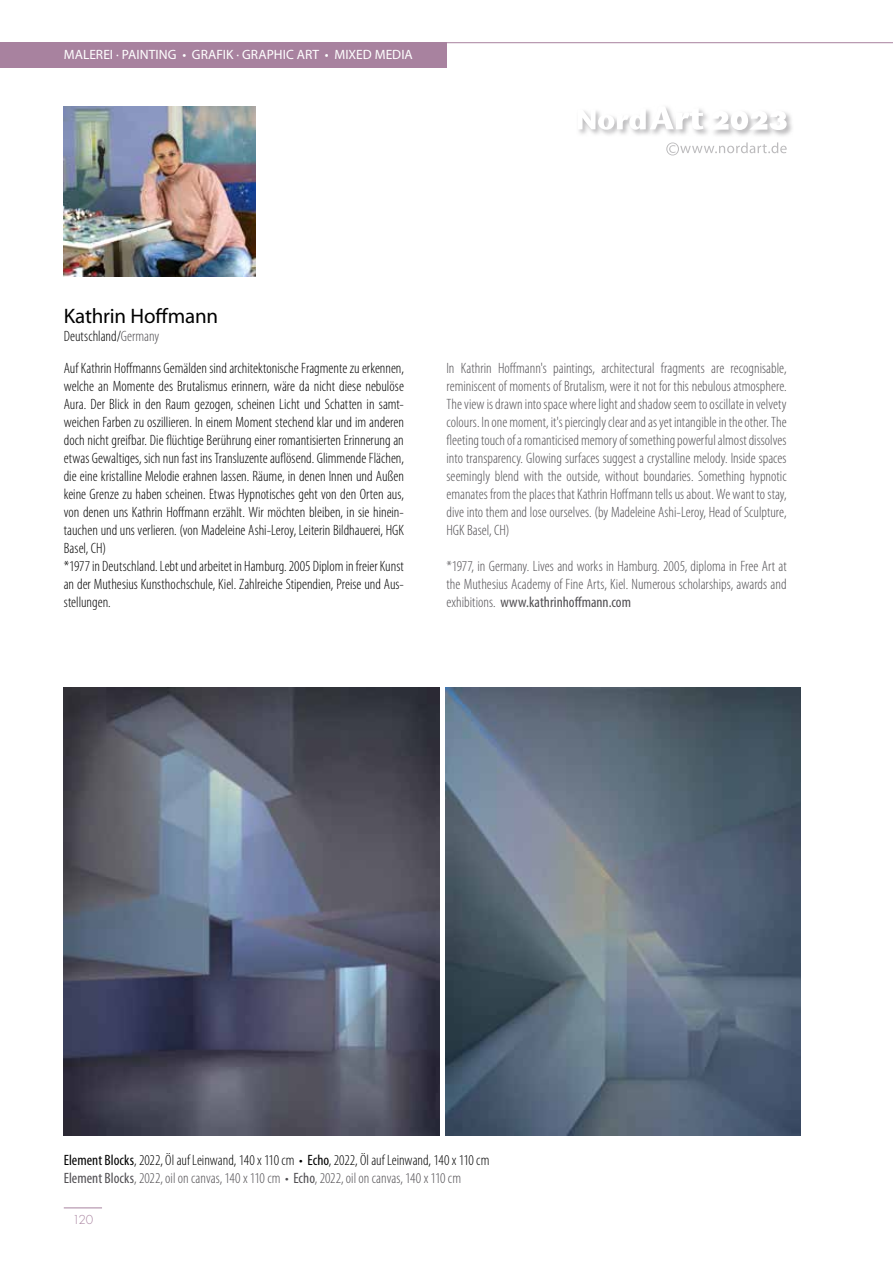
<style>
.page{position:relative;width:893px;height:1263px;background:#fff}
.page>*{position:absolute;margin:0;border:0;box-sizing:border-box;transform-origin:0 0}
.t1{font:21px "Myriad Pro";letter-spacing:-.01em;color:#000}
.t2{font:300 condensed 15px/18px "Myriad Pro";color:#000}
.t3{font:300 condensed 15px/18px "Myriad Pro";color:#514f53;text-align:justify}
.t4{font:13.5px "Myriad Pro";letter-spacing:.005em;color:#fff}
.t5{font:300 12px "Futura Std";color:#a8829f}
.s1{color:#514f53}
.s2{font-weight:400}
.s3{font-weight:400;color:#514f53}
</style>
<div class="page">
<div style="left:0;top:43px;width:446px;height:25px;background:#a8829f"></div>
<hr style="left:446px;top:42px;width:447px;height:1px;background:#a8829f">
<hr style="left:64px;top:1207px;width:38px;height:1px;background:#a8829f">
<svg style="left:666px;top:142px;width:121px;height:13px"></svg>
<svg style="left:578px;top:130px;width:71px;height:5px"></svg>
<svg style="left:649px;top:111px;width:59px;height:24px"></svg>
<svg style="left:579px;top:107px;width:124px;height:23px"></svg>
<svg style="left:714px;top:113px;width:78px;height:23px"></svg>
<svg style="left:713px;top:112px;width:74px;height:18px"></svg>
<img style="left:445px;top:687px;width:355px;height:449px">
<img style="left:64px;top:687px;width:375px;height:449px">
<img style="left:64px;top:106px;width:191px;height:170px">
<p class="t4" style="left:64px;top:46px;width:351px">MALEREI · PAINTING • GRAFIK · GRAPHIC ART • MIXED MEDIA</p>
<h1 class="t1" style="left:64px;top:303px;width:156px">Kathrin Hoffmann</h1>
<p class="t2" style="left:64px;top:321px;width:342px;line-height:31.5px">Deutschland/<span class="s1">Germany<br></span>Auf Kathrin Hoffmanns Gemälden sind architektonische Fragmente zu erkennen,</p>
<p class="t2" style="left:64px;top:377px;width:342px">welche an Momente des Brutalismus erinnern, wäre da nicht diese nebulöse Aura. Der Blick in den Raum gezogen, scheinen Licht und Schatten in samt&shy;weichen Farben zu oszillieren. In einem Moment stechend klar und im anderen doch nicht greifbar. Die flüchtige Berührung einer romantisierten Erinnerung an etwas Gewaltiges, sich nun fast ins Transluzente auflösend. Glimmende Flächen, die eine kristalline Melodie erahnen lassen. Räume, in denen Innen und Außen keine Grenze zu haben scheinen. Etwas Hypnotisches geht von den Orten aus, von denen uns Kathrin Hoffmann erzählt. Wir möchten bleiben, in sie hinein&shy;tauchen und uns verlieren. (von Madeleine Ashi-Leroy, Leiterin Bildhauerei, HGK Basel, CH)<br>*1977 in Deutschland. Lebt und arbeitet in Hamburg. 2005 Diplom in freier Kunst an der Muthesius Kunsthochschule, Kiel. Zahlreiche Stipendien, Preise und Aus&shy;stellungen.</p>
<p class="t3" style="left:446px;top:359px;width:342px">In Kathrin Hoffmann's paintings, architectural fragments are recognisable, reminiscent of moments of Brutalism, were it not for this nebulous atmosphere.<br>The view is drawn into space where light and shadow seem to oscillate in velvety colours. In one moment, it's piercingly clear and as yet intangible in the other. The fleeting touch of a romanticised memory of something powerful almost dissolves into transparency. Glowing surfaces suggest a crystalline melody. Inside spaces seemingly blend with the outside, without boundaries. Something hypnotic emanates from the places that Kathrin Hoffmann tells us about. We want to stay, dive into them and lose ourselves. (by Madeleine Ashi-Leroy, Head of Sculpture, HGK Basel, CH)</p>
<p class="t3" style="left:446px;top:557px;width:342px">*1977, in Germany. Lives and works in Hamburg. 2005, diploma in Free Art at the Muthesius Academy of Fine Arts, Kiel. Numerous scholarships, awards and exhibitions. <span class="s2">www.kathrinhoffmann.com</span></p>
<p class="t2" style="left:64px;top:1151px;width:427px"><span class="s2">Element Blocks</span>, 2022, Öl auf Leinwand, 140 x 110 cm • <span class="s2">Echo</span>, 2022, Öl auf Leinwand, 140 x 110 cm<br><span class="s3">Element Blocks</span><span class="s1">, 2022, oil on canvas, 140 x 110 cm •</span> <span class="s3">Echo</span><span class="s1">, 2022, oil on canvas, 140 x 110 cm</span></p>
<p class="t5" style="left:72px;top:1212px;width:22px">120</p>
</div>
